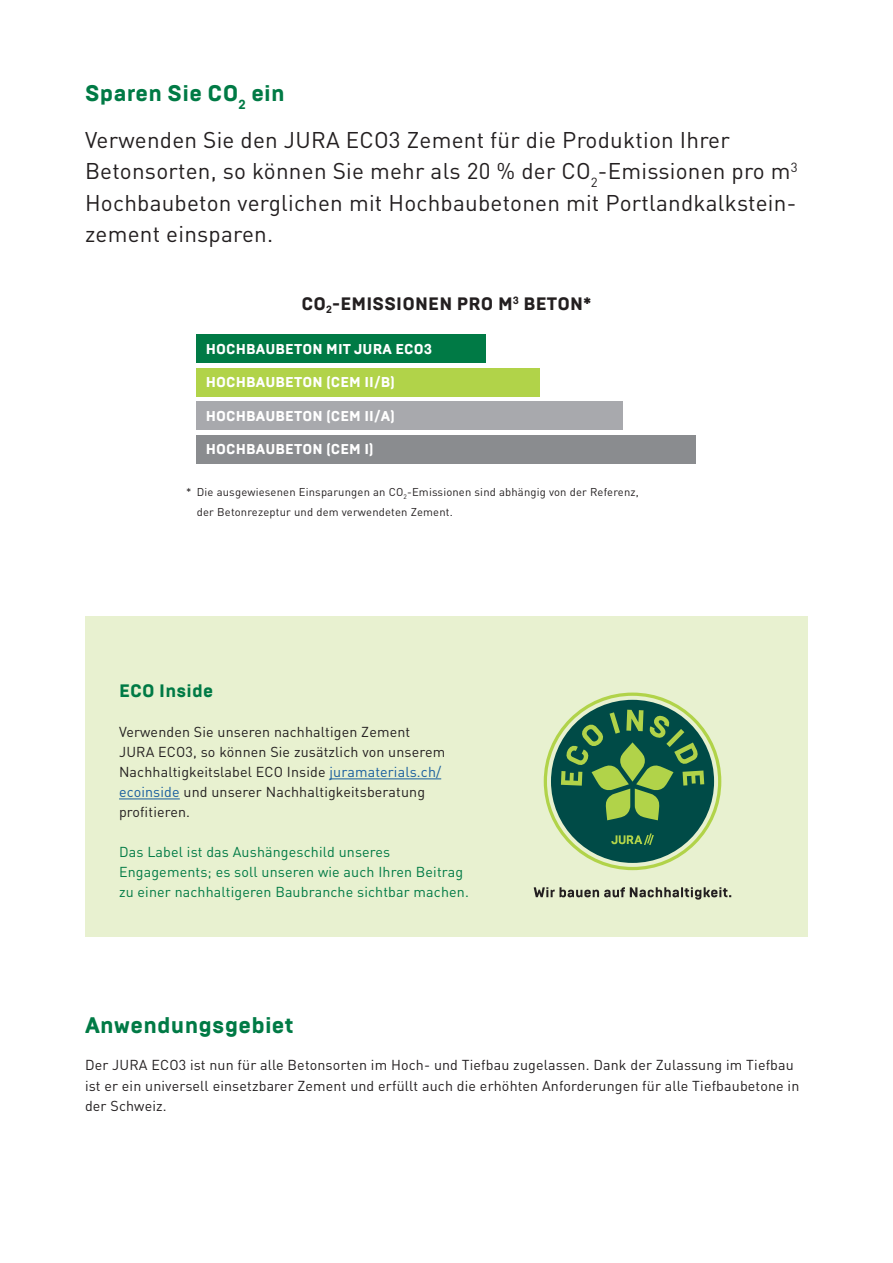
<style>
.page{position:relative;width:893px;height:1263px;background:#fff}
.page>*{position:absolute;margin:0;border:0;box-sizing:border-box;transform-origin:0 0}
.t1{font:22.5px/31.5px "DIN Pro";letter-spacing:.01em;color:#231f20}
.t2{font:800 22.5px "Brutal Type";letter-spacing:.01em;color:#007a45}
.t3{font:800 18px "Brutal Type";letter-spacing:.01em;color:#231f20}
.t4{font:800 18px "Brutal Type";letter-spacing:.01em;color:#007a45}
.t5{font:14.25px/20.1px "DIN Pro";letter-spacing:.01em;color:#231f20}
.t6{font:14.25px/20.1px "DIN Pro";letter-spacing:.01em;color:#007a45}
.t7{font:800 14.25px "Brutal Type";letter-spacing:.01em;color:#fff}
.t8{font:11.25px/20.1px "DIN Pro";letter-spacing:.015em;color:#231f20}
.s1{color:#175d9e}
</style>
<div class="page">
<div style="left:85px;top:616px;width:723px;height:321px;background:#e8f1d0"></div>
<hr style="left:329px;top:778px;width:112px;height:1px;background:#175d9e">
<hr style="left:119px;top:798px;width:61px;height:1px;background:#175d9e">
<svg style="left:544px;top:692px;width:177px;height:178px"></svg>
<svg style="left:534px;top:887px;width:197px;height:13px"></svg>
<div style="left:197px;top:435px;width:499px;height:29px;background:#8a8c8f"></div>
<div style="left:197px;top:401px;width:426px;height:29px;background:#a8a9ad"></div>
<div style="left:197px;top:368px;width:343px;height:28px;background:#b1d349"></div>
<div style="left:197px;top:334px;width:289px;height:29px;background:#007a45"></div>
<p class="t2" style="left:85px;top:80px;width:201px">Sparen Sie CO<sub>2</sub> ein</p>
<p class="t1" style="left:85px;top:123px;width:714px">Verwenden Sie den JURA ECO3 Zement für die Produktion Ihrer Betonsorten, so können Sie mehr als 20 % der CO<sub>2</sub>-Emissionen pro m<sup>3<br></sup>Hochbaubeton verglichen mit Hochbaubetonen mit Portlandkalkstein&shy;zement einsparen.</p>
<p class="t3" style="left:301px;top:293px;width:292px">CO<sub>2</sub>-EMISSIONEN PRO M<sup>3</sup> BETON*</p>
<p class="t7" style="left:206px;top:340px;width:228px">HOCHBAUBETON MIT JURA ECO3</p>
<p class="t7" style="left:206px;top:373px;width:191px">HOCHBAUBETON (CEM II/B)</p>
<p class="t7" style="left:206px;top:407px;width:191px">HOCHBAUBETON (CEM II/A)</p>
<p class="t7" style="left:206px;top:440px;width:170px">HOCHBAUBETON (CEM I)</p>
<p class="t8" style="left:197px;top:482px;width:443px;text-indent:-11px">* Die ausgewiesenen Einsparungen an CO<sub>2</sub>-Emissionen sind abhängig von der Referenz, der Betonrezeptur und dem verwendeten Zement.</p>
<p class="t4" style="left:119px;top:679px;width:95px">ECO Inside</p>
<p class="t5" style="left:119px;top:721px;width:328px">Verwenden Sie unseren nachhaltigen Zement JURA ECO3, so können Sie zusätzlich von unserem Nachhaltigkeitslabel ECO Inside <span class="s1">juramaterials.ch/ ecoinside</span> und unserer Nachhaltigkeitsberatung profitieren.</p>
<p class="t6" style="left:119px;top:841px;width:351px">Das Label ist das Aushängeschild unseres<br>Engagements; es soll unseren wie auch Ihren Beitrag zu einer nachhaltigeren Baubranche sichtbar machen.</p>
<p class="t2" style="left:85px;top:1012px;width:210px">Anwendungsgebiet</p>
<p class="t5" style="left:85px;top:1054px;width:716px">Der JURA ECO3 ist nun für alle Betonsorten im Hoch- und Tiefbau zugelassen. Dank der Zulassung im Tiefbau ist er ein universell einsetzbarer Zement und erfüllt auch die erhöhten Anforderungen für alle Tiefbaubetone in der Schweiz.</p>
</div>
